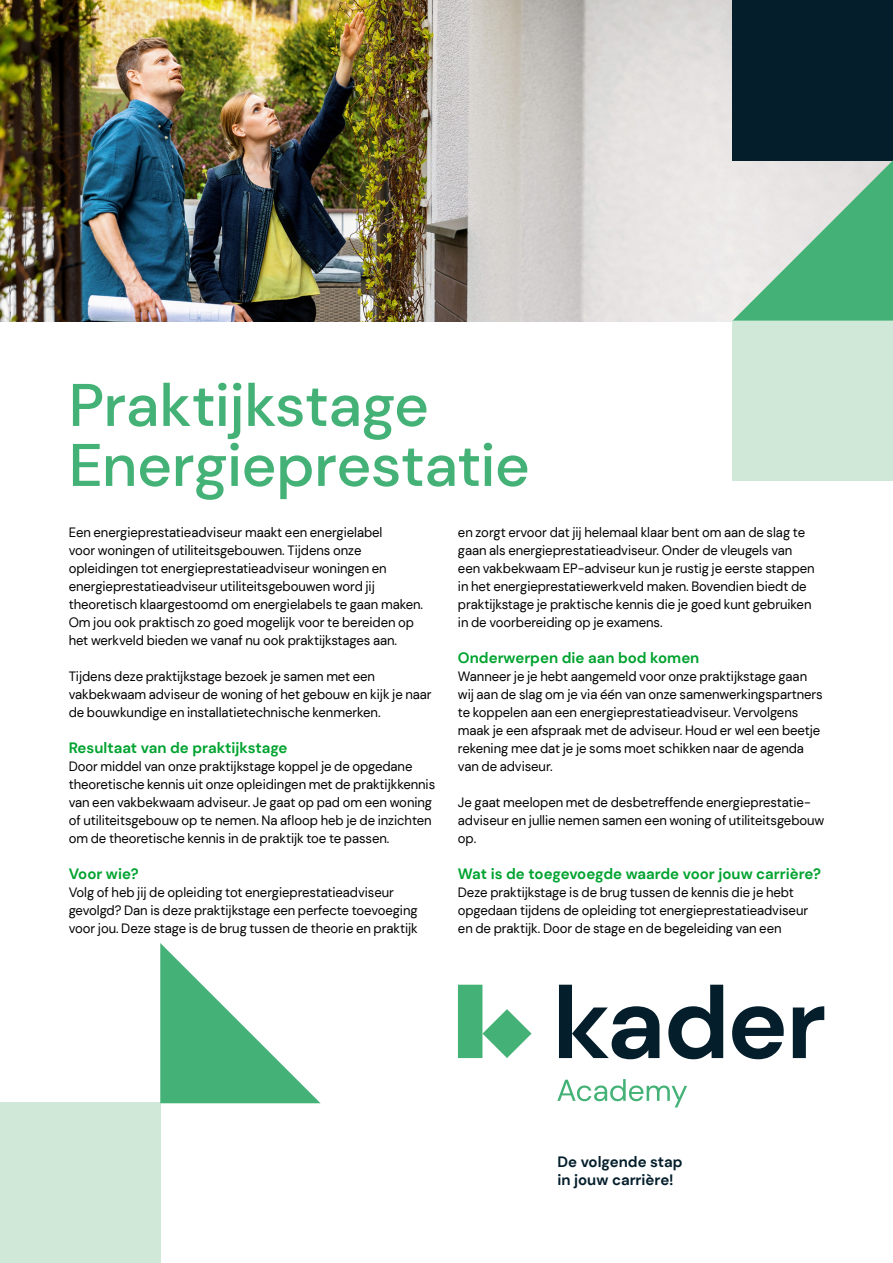
<style>
.page{position:relative;width:893px;height:1263px;background:#fff}
.page>*{position:absolute;margin:0;border:0;box-sizing:border-box;transform-origin:0 0}
.t1{font:500 60px/60px "DM Sans";letter-spacing:-.01em;color:#44b276}
.t2{font:700 15px "DM Sans";color:#00a32f}
.t3{font:700 15px/18px "DM Sans";color:#041e2b}
.t4{font:13.5px/18px "DM Sans";letter-spacing:-.005em;color:#000}
</style>
<div class="page">
<img style="left:0;top:0;width:733px;height:322px">
<svg style="left:559px;top:985px;width:100px;height:74px"></svg>
<svg style="left:668px;top:985px;width:55px;height:74px"></svg>
<svg style="left:732px;top:1006px;width:52px;height:53px"></svg>
<svg style="left:793px;top:1006px;width:31px;height:52px"></svg>
<svg style="left:458px;top:985px;width:73px;height:73px"></svg>
<svg style="left:557px;top:1079px;width:130px;height:28px"></svg>
<div style="left:733px;top:321px;width:160px;height:160px;background:#cfe8d7"></div>
<div style="left:733px;top:0;width:160px;height:160px;background:#041e2b"></div>
<svg style="left:733px;top:160px;width:160px;height:161px;background:#96caac"></svg>
<div style="left:0;top:1103px;width:160px;height:160px;background:#cfe8d7"></div>
<svg style="left:160px;top:943px;width:160px;height:160px"></svg>
<h1 class="t1" style="left:69px;top:375px;width:463px">Praktijkstage<br>Energieprestatie</h1>
<p class="t4" style="left:69px;top:523px;width:356px">Een energieprestatieadviseur maakt een energielabel<br>voor woningen of utiliteitsgebouwen. Tijdens onze opleidingen tot energieprestatieadviseur woningen en energieprestatieadviseur utiliteitsgebouwen word jij theoretisch klaargestoomd om energielabels te gaan maken.<br>Om jou ook praktisch zo goed mogelijk voor te bereiden op het werkveld bieden we vanaf nu ook praktijkstages aan.</p>
<p class="t4" style="left:69px;top:667px;width:364px">Tijdens deze praktijkstage bezoek je samen met een vakbekwaam adviseur de woning of het gebouw en kijk je naar de bouwkundige en installatietechnische kenmerken.</p>
<p class="t2" style="left:69px;top:738px;width:220px">Resultaat van de praktijkstage</p>
<p class="t4" style="left:69px;top:757px;width:368px">Door middel van onze praktijkstage koppel je de opgedane theoretische kennis uit onze opleidingen met de praktijkkennis van een vakbekwaam adviseur. Je gaat op pad om een woning of utiliteitsgebouw op te nemen. Na afloop heb je de inzichten om de theoretische kennis in de praktijk toe te passen.</p>
<p class="t2" style="left:69px;top:864px;width:71px">Voor wie?</p>
<p class="t4" style="left:69px;top:883px;width:351px">Volg of heb jij de opleiding tot energieprestatieadviseur gevolgd? Dan is deze praktijkstage een perfecte toevoeging voor jou. Deze stage is de brug tussen de theorie en praktijk</p>
<p class="t4" style="left:458px;top:523px;width:358px">en zorgt ervoor dat jij helemaal klaar bent om aan de slag te gaan als energieprestatieadviseur. Onder de vleugels van een vakbekwaam EP-adviseur kun je rustig je eerste stappen in het energieprestatiewerkveld maken. Bovendien biedt de praktijkstage je praktische kennis die je goed kunt gebruiken in de voorbereiding op je examens.</p>
<p class="t2" style="left:458px;top:648px;width:243px">Onderwerpen die aan bod komen</p>
<p class="t4" style="left:458px;top:667px;width:366px">Wanneer je je hebt aangemeld voor onze praktijkstage gaan wij aan de slag om je via één van onze samenwerkingspartners te koppelen aan een energieprestatieadviseur. Vervolgens maak je een afspraak met de adviseur. Houd er wel een beetje rekening mee dat je je soms moet schikken naar de agenda van de adviseur.</p>
<p class="t4" style="left:458px;top:793px;width:368px">Je gaat meelopen met de desbetreffende energieprestatie&shy;adviseur en jullie nemen samen een woning of utiliteitsgebouw op.</p>
<p class="t2" style="left:458px;top:864px;width:365px">Wat is de toegevoegde waarde voor jouw carrière?</p>
<p class="t4" style="left:458px;top:883px;width:352px">Deze praktijkstage is de brug tussen de kennis die je hebt opgedaan tijdens de opleiding tot energieprestatieadviseur en de praktijk. Door de stage en de begeleiding van een</p>
<p class="t3" style="left:557px;top:1152px;width:127px">De volgende stap in jouw carrière!</p>
</div>
